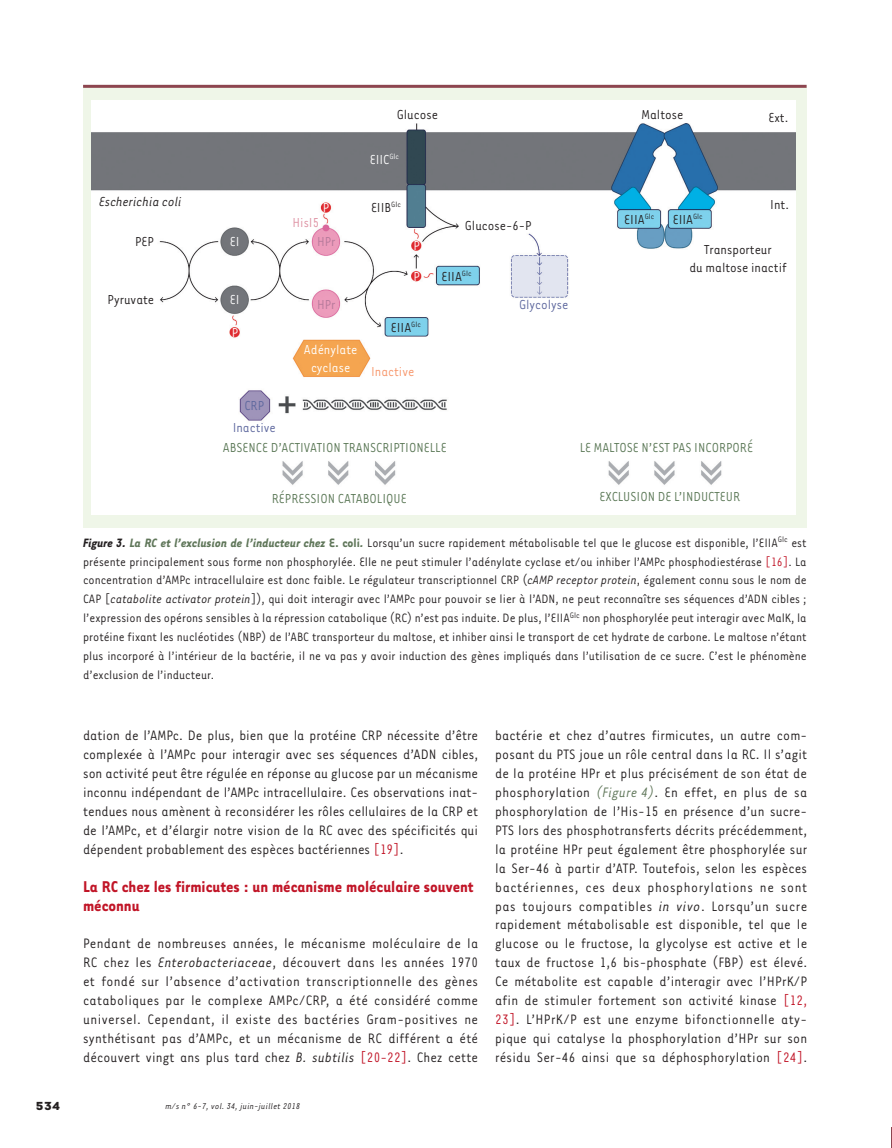
<style>
.page{position:relative;width:892px;height:1148px;background:#fff}
.page>*{position:absolute;margin:0;border:0;box-sizing:border-box;transform-origin:0 0}
.t1{font:700 18px/18.9px "Tarzana Narrow";color:#c11527}
.t2{font:15.75px/18.9px "Tarzana Narrow";letter-spacing:.01em;color:#231f20;text-align:justify}
.t3{font:15px/18px "Tarzana Narrow";color:#231f20;text-align:center}
.t4{font:15px "Tarzana Narrow";color:#5a7755}
.t5{font:15px/18px "Tarzana Narrow";color:#fff;text-align:center}
.t6{font:15px/22.2px "Tarzana Narrow";color:#5e689e;text-align:center}
.t7{font:italic 15px "Tarzana Narrow";color:#231f20}
.t8{font:15px "Tarzana Narrow";color:#f7966b}
.t9{font:15px "Tarzana Narrow";color:#b5799a}
.t10{font:15px "Tarzana Narrow";color:#de92a3}
.t11{font:13.95px/18.9px "Tarzana Narrow";color:#231f20;text-align:justify}
.t12{font:700 13.5px "Tarzana Wide";color:#231f20}
.t13{font:italic 9.75px "Tarzana Narrow";letter-spacing:.025em;color:#231f20}
.s1{font-weight:700;font-style:italic}
.s2{font-weight:700;font-style:italic;color:#5f7659}
.s3{font-weight:700;color:#5f7659}
.s4{color:#c11527}
.s5{font-style:italic}
.s6{font-style:italic;color:#5f7659}
</style>
<div class="page">
<svg style="left:891px;top:1127px;width:1px;height:21px"></svg>
<div style="left:83px;top:85px;width:723px;height:442px;background:#eff6e8"></div>
<img style="left:91px;top:100px;width:704px;height:414px">
<hr style="left:83px;top:85px;width:723px;height:3px;background:#8d454f">
<p class="t3" style="left:396px;top:106px;width:43px">Glucose</p>
<p class="t3" style="left:641px;top:106px;width:43px">Maltose</p>
<p class="t3" style="left:768px;top:110px;width:21px">Ext.</p>
<p class="t7" style="left:99px;top:197px;width:84px">Escherichia coli</p>
<p class="t3" style="left:135px;top:234px;width:20px">PEP</p>
<p class="t3" style="left:107px;top:291px;width:48px">Pyruvate</p>
<p class="t5" style="left:229px;top:234px;width:11px">EI</p>
<p class="t5" style="left:229px;top:291px;width:11px">EI</p>
<p class="t5" style="left:231px;top:325px;width:8px">P</p>
<p class="t5" style="left:369px;top:152px;width:31px">EIIC<sup>Glc</sup></p>
<p class="t5" style="left:322px;top:200px;width:8px">P</p>
<p class="t3" style="left:371px;top:200px;width:31px">EIIB<sup>Glc</sup></p>
<p class="t10" style="left:292px;top:217px;width:28px">HisI5</p>
<p class="t3" style="left:464px;top:218px;width:68px">Glucose-6-P</p>
<p class="t9" style="left:317px;top:237px;width:20px">HPr</p>
<p class="t5" style="left:413px;top:232px;width:8px;line-height:30.6px;text-align:left">P<br>P</p>
<p class="t3" style="left:441px;top:269px;width:31px">EIIA<sup>Glc</sup></p>
<p class="t9" style="left:317px;top:299px;width:20px">HPr</p>
<p class="t6" style="left:519px;top:295px;width:51px">Glycolyse</p>
<p class="t3" style="left:390px;top:320px;width:31px">EIIA<sup>Glc</sup></p>
<p class="t5" style="left:304px;top:342px;width:55px">Adénylate cyclase</p>
<p class="t8" style="left:371px;top:366px;width:45px">Inactive</p>
<p class="t3" style="left:624px;top:212px;width:31px">EIIA<sup>Glc</sup></p>
<p class="t3" style="left:770px;top:197px;width:20px">Int.</p>
<p class="t3" style="left:689px;top:242px;width:99px">Transporteur<br>du maltose inactif</p>
<p class="t3" style="left:672px;top:212px;width:31px">EIIA<sup>Glc</sup></p>
<p class="t6" style="left:232px;top:395px;width:45px">CRP<br>Inactive</p>
<p class="t4" style="left:223px;top:443px;width:225px">ABSENCE D’ACTIVATION TRANSCRIPTIONELLE</p>
<p class="t4" style="left:579px;top:443px;width:175px">LE MALTOSE N’EST PAS INCORPORÉ</p>
<p class="t4" style="left:272px;top:493px;width:136px">RÉPRESSION CATABOLIQUE</p>
<p class="t4" style="left:599px;top:492px;width:142px">EXCLUSION DE L’INDUCTEUR</p>
<p class="t11" style="left:83px;top:534px;width:724px"><span class="s1">Figure 3.</span> <span class="s2">La RC et l’exclusion de l’inducteur chez</span> <span class="s3">E. coli</span><span class="s2">.</span> Lorsqu’un sucre rapidement métabolisable tel que le glucose est disponible, l’EIIA<sup>Glc</sup> est présente principalement sous forme non phosphorylée. Elle ne peut stimuler l’adénylate cyclase et/ou inhiber l’AMPc phosphodiestérase <span class="s4">[16]</span>. La concentration d’AMPc intracellulaire est donc faible. Le régulateur transcriptionnel CRP (<span class="s5">cAMP receptor protein</span>, également connu sous le nom de CAP [<span class="s5">catabolite activator protein</span>]), qui doit interagir avec l’AMPc pour pouvoir se lier à l’ADN, ne peut reconnaître ses séquences d’ADN cibles ; l’expression des opérons sensibles à la répression catabolique (RC) n’est pas induite. De plus, l’EIIA<sup>Glc</sup> non phosphorylée peut interagir avec MalK, la protéine fixant les nucléotides (NBP) de l’ABC transporteur du maltose, et inhiber ainsi le transport de cet hydrate de carbone. Le maltose n’étant plus incorporé à l’intérieur de la bactérie, il ne va pas y avoir induction des gènes impliqués dans l’utilisation de ce sucre. C’est le phénomène d’exclusion de l’inducteur.</p>
<p class="t2" style="left:83px;top:727px;width:396px">dation de l’AMPc. De plus, bien que la protéine CRP nécessite d’être complexée à l’AMPc pour interagir avec ses séquences d’ADN cibles, son activité peut être régulée en réponse au glucose par un mécanisme inconnu indépendant de l’AMPc intracellulaire. Ces observations inat&shy;tendues nous amènent à reconsidérer les rôles cellulaires de la CRP et de l’AMPc, et d’élargir notre vision de la RC avec des spécificités qui dépendent probablement des espèces bactériennes <span class="s4">[19]</span>.</p>
<p class="t1" style="left:83px;top:878px;width:392px">La RC chez les firmicutes : un mécanisme moléculaire souvent méconnu</p>
<p class="t2" style="left:83px;top:935px;width:396px">Pendant de nombreuses années, le mécanisme moléculaire de la RC chez les <span class="s5">Enterobacteriaceae</span>, découvert dans les années 1970 et fondé sur l’absence d’activation transcriptionnelle des gènes cataboliques par le complexe AMPc/CRP, a été considéré comme universel. Cependant, il existe des bactéries Gram-positives ne synthétisant pas d’AMPc, et un mécanisme de RC différent a été découvert vingt ans plus tard chez <span class="s5">B. subtilis</span> <span class="s4">[20-22]</span>. Chez cette</p>
<p class="t12" style="left:36px;top:1101px;width:26px">534</p>
<p class="t13" style="left:165px;top:1103px;width:136px">m/s n° 6-7, vol. 34, juin-juillet 2018</p>
<p class="t2" style="left:495px;top:727px;width:313px">bactérie et chez d’autres firmicutes, un autre com&shy;posant du PTS joue un rôle central dans la RC. Il s’agit de la protéine HPr et plus précisément de son état de phosphorylation <span class="s6">(Figure 4)</span>. En effet, en plus de sa phosphorylation de l’His-15 en présence d’un sucre-PTS lors des phosphotransferts décrits précédemment, la protéine HPr peut également être phosphorylée sur la Ser-46 à partir d’ATP. Toutefois, selon les espèces bactériennes, ces deux phosphorylations ne sont pas toujours compatibles <span class="s5">in vivo</span>. Lorsqu’un sucre rapidement métabolisable est disponible, tel que le glucose ou le fructose, la glycolyse est active et le taux de fructose 1,6 bis-phosphate (FBP) est élevé.<br>Ce métabolite est capable d’interagir avec l’HPrK/P afin de stimuler fortement son activité kinase <span class="s4">[12, 23]</span>. L’HPrK/P est une enzyme bifonctionnelle aty&shy;pique qui catalyse la phosphorylation d’HPr sur son résidu Ser-46 ainsi que sa déphosphorylation <span class="s4">[24]</span>.</p>
</div>
